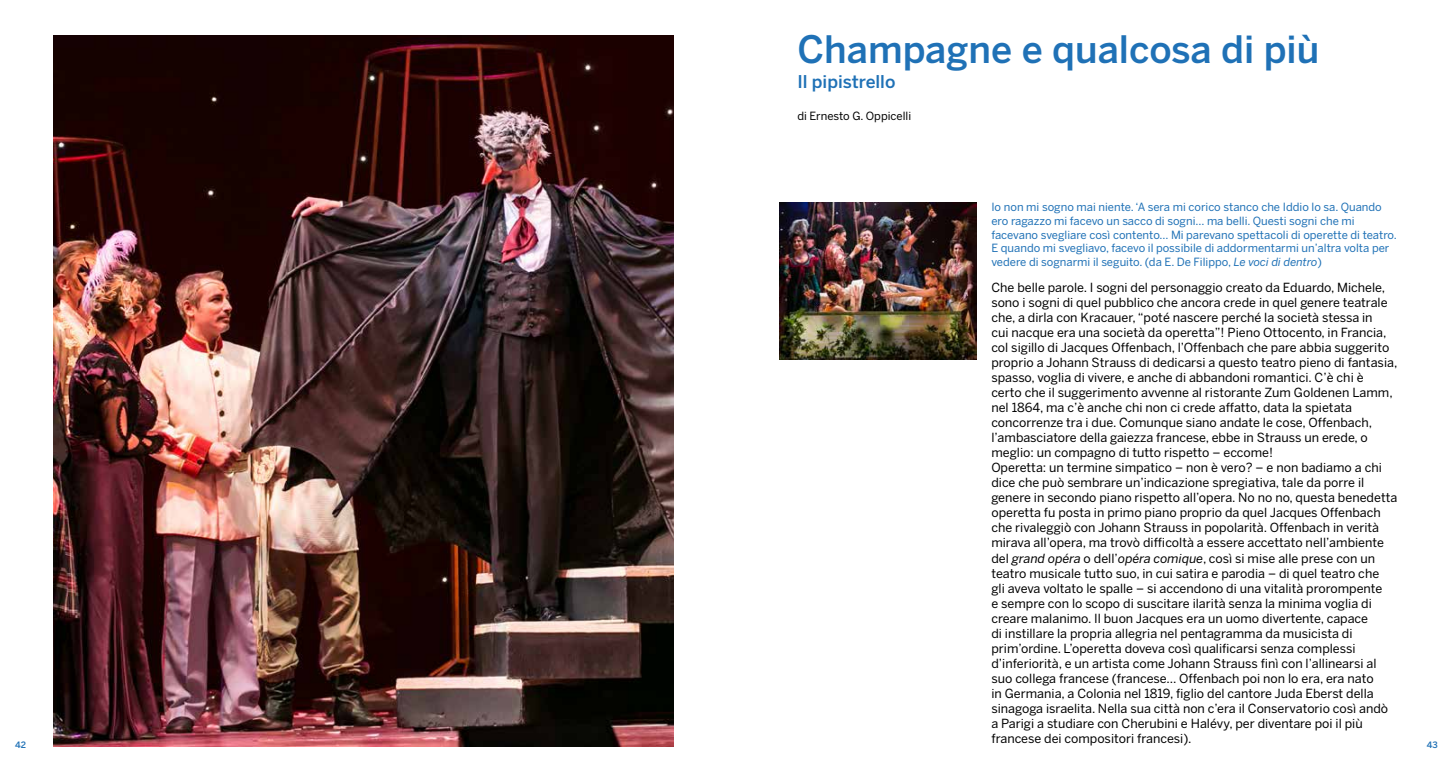
<style>
.page{position:relative;width:1453px;height:780px;background:#fff}
.page>*{position:absolute;margin:0;border:0;box-sizing:border-box;transform-origin:0 0}
.t1{font:500 37.5px "Benton Sans";color:#1f71b6}
.t2{font:500 17.5px "Benton Sans";color:#1f71b6}
.t3{font:12.5px/15px "Benton Sans";color:#000}
.t4{font:11.25px/13.8px "Benton Sans";color:#1f71b6}
.t5{font:11.25px "Benton Sans";color:#000}
.t6{font:500 8.75px "Benton Sans";color:#1f71b6}
.s1{font-style:italic}
</style>
<div class="page">
<img style="left:53px;top:35px;width:620px;height:711px">
<img style="left:780px;top:202px;width:196px;height:157px">
<h1 class="t1" style="left:797px;top:27px;width:523px">Champagne e qualcosa di più</h1>
<h2 class="t2" style="left:797px;top:72px;width:100px">Il pipistrello</h2>
<p class="t5" style="left:797px;top:109px;width:115px">di Ernesto G. Oppicelli</p>
<p class="t4" style="left:991px;top:200px;width:407px">Io non mi sogno mai niente. ‘A sera mi corico stanco che Iddio lo sa. Quando ero ragazzo mi facevo un sacco di sogni... ma belli. Questi sogni che mi facevano svegliare così contento... Mi parevano spettacoli di operette di teatro.<br>E quando mi svegliavo, facevo il possibile di addormentarmi un’altra volta per vedere di sognarmi il seguito. (da E. De Filippo, <span class="s1">Le voci di dentro</span>)</p>
<p class="t3" style="left:991px;top:280px;width:407px">Che belle parole. I sogni del personaggio creato da Eduardo, Michele, sono i sogni di quel pubblico che ancora crede in quel genere teatrale che, a dirla con Kracauer, “poté nascere perché la società stessa in<br>cui nacque era una società da operetta”! Pieno Ottocento, in Francia, col sigillo di Jacques Offenbach, l’Offenbach che pare abbia suggerito proprio a Johann Strauss di dedicarsi a questo teatro pieno di fantasia, spasso, voglia di vivere, e anche di abbandoni romantici. C’è chi è<br>certo che il suggerimento avvenne al ristorante Zum Goldenen Lamm, nel 1864, ma c’è anche chi non ci crede affatto, data la spietata concorrenze tra i due. Comunque siano andate le cose, Offenbach, l’ambasciatore della gaiezza francese, ebbe in Strauss un erede, o meglio: un compagno di tutto rispetto – eccome!<br>Operetta: un termine simpatico – non è vero? – e non badiamo a chi dice che può sembrare un’indicazione spregiativa, tale da porre il genere in secondo piano rispetto all’opera. No no no, questa benedetta operetta fu posta in primo piano proprio da quel Jacques Offenbach che rivaleggiò con Johann Strauss in popolarità. Offenbach in verità mirava all’opera, ma trovò difficoltà a essere accettato nell’ambiente del <span class="s1">grand opéra</span> o dell’<span class="s1">opéra comique</span>, così si mise alle prese con un teatro musicale tutto suo, in cui satira e parodia – di quel teatro che<br>gli aveva voltato le spalle – si accendono di una vitalità prorompente<br>e sempre con lo scopo di suscitare ilarità senza la minima voglia di creare malanimo. Il buon Jacques era un uomo divertente, capace<br>di instillare la propria allegria nel pentagramma da musicista di prim’ordine. L’operetta doveva così qualificarsi senza complessi d’inferiorità, e un artista come Johann Strauss finì con l’allinearsi al suo collega francese (francese... Offenbach poi non lo era, era nato<br>in Germania, a Colonia nel 1819, figlio del cantore Juda Eberst della sinagoga israelita. Nella sua città non c’era il Conservatorio così andò a Parigi a studiare con Cherubini e Halévy, per diventare poi il più francese dei compositori francesi).</p>
<p class="t6" style="left:15px;top:739px;width:12px">42</p>
<p class="t6" style="left:1427px;top:739px;width:12px">43</p>
</div>
